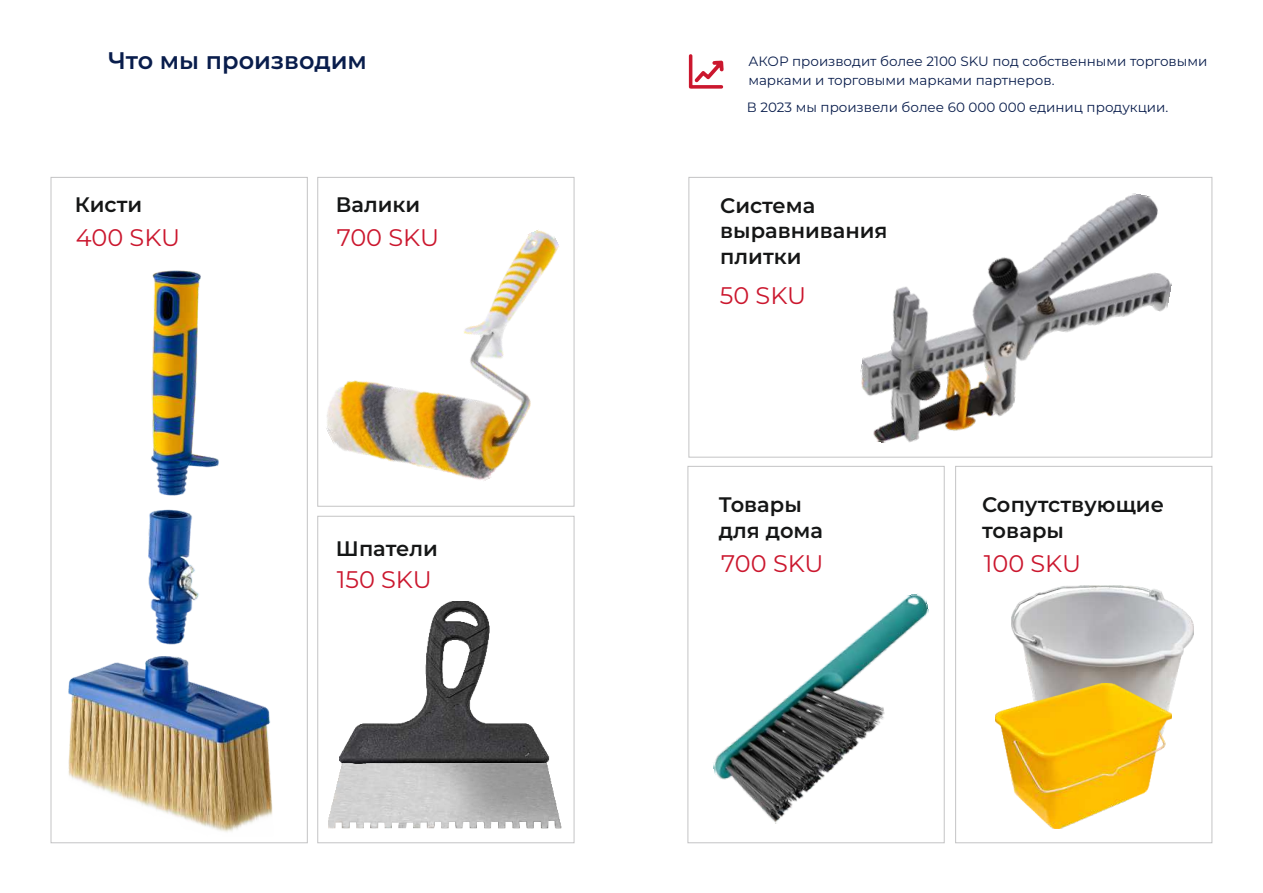
<style>
.page{position:relative;width:1263px;height:893px;background:#fff}
.page>*{position:absolute;margin:0;border:0;box-sizing:border-box;transform-origin:0 0}
.t1{font:24px "Montserrat";color:#cb172e}
.t2{font:600 24px "Montserrat";color:#091d4c}
.t3{font:600 21px/25.5px "Montserrat";color:#151616}
.t4{font:13.5px/18.6px "Montserrat";color:#091d4c}
</style>
<div class="page">
<img style="left:68px;top:270px;width:205px;height:562px">
<img style="left:860px;top:193px;width:312px;height:250px">
<div style="left:51px;top:177px;width:257px;height:666px;border:1px solid #c4c4c5"></div>
<div style="left:317px;top:177px;width:257px;height:330px;border:1px solid #c4c4c5"></div>
<div style="left:317px;top:516px;width:257px;height:327px;border:1px solid #c4c4c5"></div>
<div style="left:688px;top:177px;width:524px;height:281px;border:1px solid #c4c4c5"></div>
<div style="left:687px;top:466px;width:258px;height:377px;border:1px solid #c4c4c5"></div>
<div style="left:955px;top:466px;width:257px;height:377px;border:1px solid #c4c4c5"></div>
<img style="left:713px;top:593px;width:244px;height:239px">
<img style="left:329px;top:756px;width:232px;height:72px">
<img style="left:339px;top:602px;width:210px;height:162px">
<img style="left:326px;top:229px;width:233px;height:252px">
<img style="left:1012px;top:585px;width:181px;height:135px">
<img style="left:996px;top:683px;width:175px;height:146px">
<svg style="left:689px;top:54px;width:35px;height:35px"></svg>
<h1 class="t2" style="left:108px;top:46px;width:260px">Что мы производим</h1>
<h2 class="t3" style="left:75px;top:192px;width:69px">Кисти</h2>
<h1 class="t1" style="left:76px;top:222px;width:106px">400 S KU</h1>
<h2 class="t3" style="left:336px;top:192px;width:86px">Валики</h2>
<h1 class="t1" style="left:337px;top:222px;width:104px">700 S KU</h1>
<h2 class="t3" style="left:336px;top:536px;width:103px">Шпатели</h2>
<h1 class="t1" style="left:337px;top:565px;width:97px">150 S KU</h1>
<p class="t4" style="left:748px;top:52px;width:460px">АКОР производит более 2100 SKU под собственными торговыми марками и торговыми марками партнеров.</p>
<p class="t4" style="left:747px;top:98px;width:423px">В 2023 мы произвели более 60 000 000 единиц продукции.</p>
<h2 class="t3" style="left:720px;top:192px;width:169px">Система выравнивания плитки</h2>
<h1 class="t1" style="left:720px;top:281px;width:88px">50 S KU</h1>
<h2 class="t3" style="left:719px;top:492px;width:106px">Товары для дома</h2>
<h2 class="t3" style="left:982px;top:492px;width:183px">Сопутствующие товары</h2>
<h1 class="t1" style="left:721px;top:549px;width:104px">700 S KU</h1>
<h1 class="t1" style="left:984px;top:549px;width:99px">100 S KU</h1>
</div>
